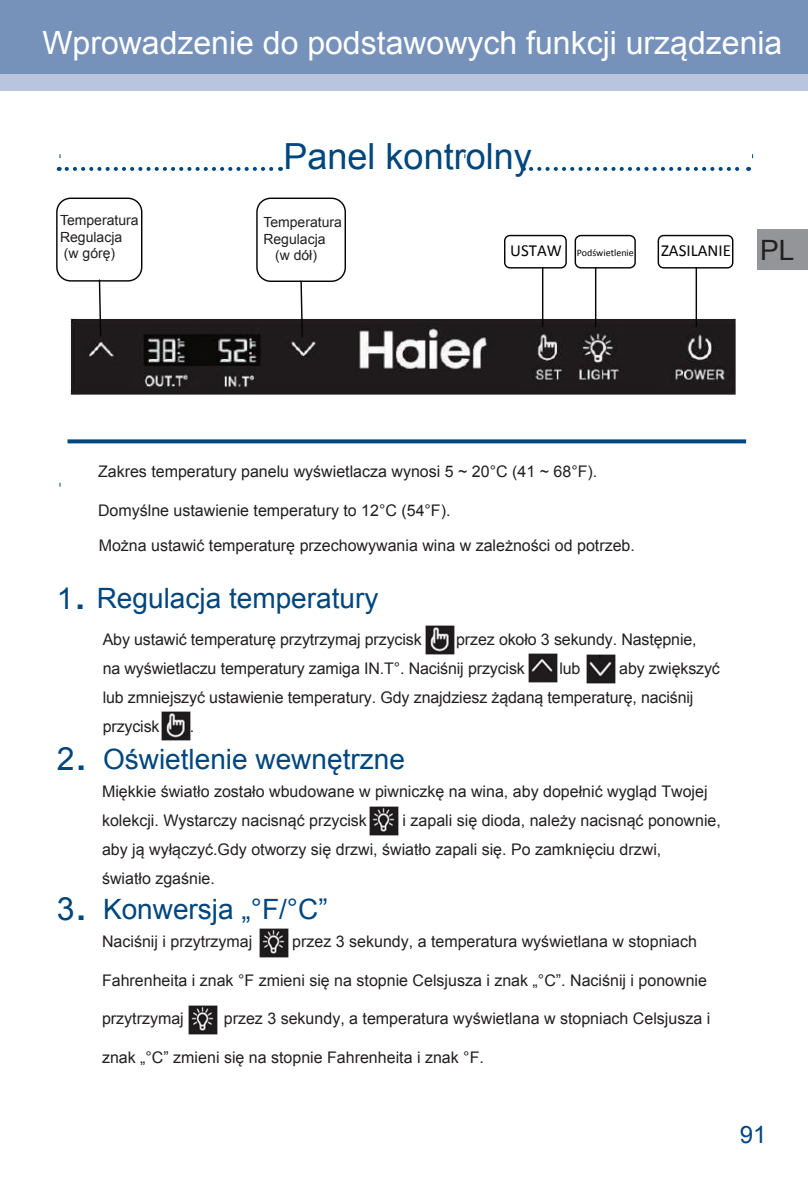
<style>
.page{position:relative;width:808px;height:1191px;background:#fff}
.page>*{position:absolute;margin:0;border:0;box-sizing:border-box;transform-origin:0 0}
.t1{font:36px "Arial";color:#00467e}
.t2{font:32px "Arial";color:#fff}
.t3{font:32px "Arial";color:#00467e}
.t4{font:28px "Arial";color:#00467e}
.t5{font:28px "Arial";color:#231f20}
.t6{font:24px "Arial";color:#00467e}
.t7{font:16.8px "Calibri";color:#050504}
.t8{font:16px/28.8px "Arial";color:#231f20}
.t9{font:14px/16.8px "Arial";color:#231f20}
.t10{font:10px "Calibri";color:#050504}
.s1{font-size:16.8px}
.s2{font-size:30px}
.s3{font-size:48px}
.s4{font-size:32px}
</style>
<div class="page">
<div style="left:757px;top:230px;width:51px;height:40px;background:#939598"></div>
<div style="left:0;top:0;width:808px;height:74px;background:#7692ba"></div>
<div style="left:0;top:74px;width:808px;height:17px;background:#b9c5dc"></div>
<svg style="left:67px;top:167px;width:214px;height:4px"></svg>
<svg style="left:68px;top:439px;width:678px;height:4px;background:#18578a"></svg>
<svg style="left:531px;top:167px;width:218px;height:4px"></svg>
<img style="left:425px;top:625px;width:30px;height:29px">
<img style="left:528px;top:653px;width:30px;height:29px">
<img style="left:586px;top:654px;width:30px;height:29px">
<img style="left:369px;top:806px;width:30px;height:29px">
<img style="left:259px;top:928px;width:30px;height:29px">
<img style="left:71px;top:318px;width:664px;height:76px">
<div style="left:56px;top:197px;width:86px;height:84px;border:1px solid #050504;border-radius:14px"></div>
<svg style="left:98px;top:279px;width:4px;height:58px"></svg>
<div style="left:575px;top:235px;width:61px;height:33px;border:1px solid #050504;border-radius:6px"></div>
<hr style="left:595px;top:268px;width:1px;height:58px;background:#050504">
<div style="left:504px;top:235px;width:63px;height:33px;border:1px solid #050504;border-radius:5px"></div>
<hr style="left:542px;top:268px;width:1px;height:58px;background:#050504">
<div style="left:658px;top:235px;width:75px;height:33px;border:1px solid #050504;border-radius:5px"></div>
<hr style="left:695px;top:268px;width:2px;height:58px;background:#050504">
<div style="left:256px;top:197px;width:90px;height:85px;border:1px solid #050504;border-radius:14px"></div>
<svg style="left:300px;top:280px;width:4px;height:58px"></svg>
<img style="left:161px;top:711px;width:30px;height:29px">
<img style="left:188px;top:1005px;width:30px;height:29px">
<h2 class="t2" style="left:42px;top:22px;width:741px">Wprowadzenie do podstawowych funkcji urządzenia</h2>
<h1 class="t1" style="left:284px;top:133px;width:250px">Panel kontrolny</h1>
<p class="t9" style="left:60px;top:211px;width:80px">Temperatura<br>Regulacja (w górę)</p>
<p class="t9" style="left:263px;top:214px;width:80px">Temperatura</p>
<p class="t9" style="left:263px;top:230px;width:64px">Regulacja</p>
<p class="t9" style="left:275px;top:247px;width:44px">(w dół)</p>
<p class="t10" style="left:510px;top:246px;width:125px"><span class="s1">USTAW</span> Podświetlenie</p>
<p class="t7" style="left:661px;top:239px;width:71px">ZASILANIE</p>
<h3 class="t5" style="left:760px;top:232px;width:36px">PL</h3>
<p class="t8" style="left:98px;top:457px;width:501px">Zakres temperatury panelu wyświetlacza wynosi 5 ~ 20°C (41 ~ 68°F).</p>
<p class="t8" style="left:98px;top:496px;width:354px">Domyślne ustawienie temperatury to 12°C (54°F).</p>
<p class="t8" style="left:99px;top:531px;width:538px">Można ustawić temperaturę przechowywania wina w zależności od potrzeb.</p>
<h3 class="t4" style="left:57px;top:580px;width:323px"><span class="s2">1</span><span class="s3">.</span> Regulacja temperatury</h3>
<p class="t8" style="left:103px;top:625px;width:321px">Aby ustawić temperaturę przytrzymaj przycisk</p>
<p class="t8" style="left:103px;top:625px;width:595px;text-indent:353px">przez około 3 sekundy. Następnie, na wyświetlaczu temperatury zamiga IN.T°. Naciśnij przycisk</p>
<p class="t8" style="left:103px;top:654px;width:619px;text-indent:508px">, aby zwiększyć lub zmniejszyć ustawienie temperatury. Gdy znajdziesz żądaną temperaturę, naciśnij przycisk</p>
<p class="t8" style="left:559px;top:654px;width:23px">lub</p>
<p class="t8" style="left:190px;top:711px;width:6px">.</p>
<h2 class="t3" style="left:57px;top:738px;width:33px">2<span class="s3">.</span></h2>
<h3 class="t4" style="left:103px;top:741px;width:303px">Oświetlenie wewnętrzne</h3>
<p class="t8" style="left:102px;top:777px;width:607px">Miękkie światło zostało wbudowane w piwniczkę na wina, aby dopełnić wygląd Twojej kolekcji. Wystarczy nacisnąć przycisk</p>
<p class="t8" style="left:102px;top:806px;width:620px;text-indent:301px">i zapali się dioda, należy nacisnąć ponownie, aby ją wyłączyć.Gdy otworzy się drzwi, światło zapali się. Po zamknięciu drzwi,<br>światło zgaśnie.</p>
<h3 class="t4" style="left:57px;top:891px;width:272px"><span class="s4">3</span><span class="s3">.</span> Konwersja „°F/°C”</h3>
<p class="t8" style="left:102px;top:927px;width:152px">Naciśnij i przytrzymaj</p>
<p class="t8" style="left:292px;top:927px;width:406px">przez 3 sekundy, a temperatura wyświetlana w stopniach</p>
<p class="t8" style="left:102px;top:966px;width:606px">Fahrenheita i znak °F zmieni się na stopnie Celsjusza i znak „°C”. Naciśnij i ponownie</p>
<p class="t8" style="left:102px;top:1004px;width:83px">przytrzymaj</p>
<p class="t8" style="left:224px;top:1004px;width:488px">przez 3 sekundy, a temperatura wyświetlana w stopniach Celsjusza i</p>
<p class="t8" style="left:102px;top:1042px;width:383px">znak „°C” zmieni się na stopnie Fahrenheita i znak °F.</p>
<h3 class="t6" style="left:740px;top:1119px;width:28px">91</h3>
</div>
